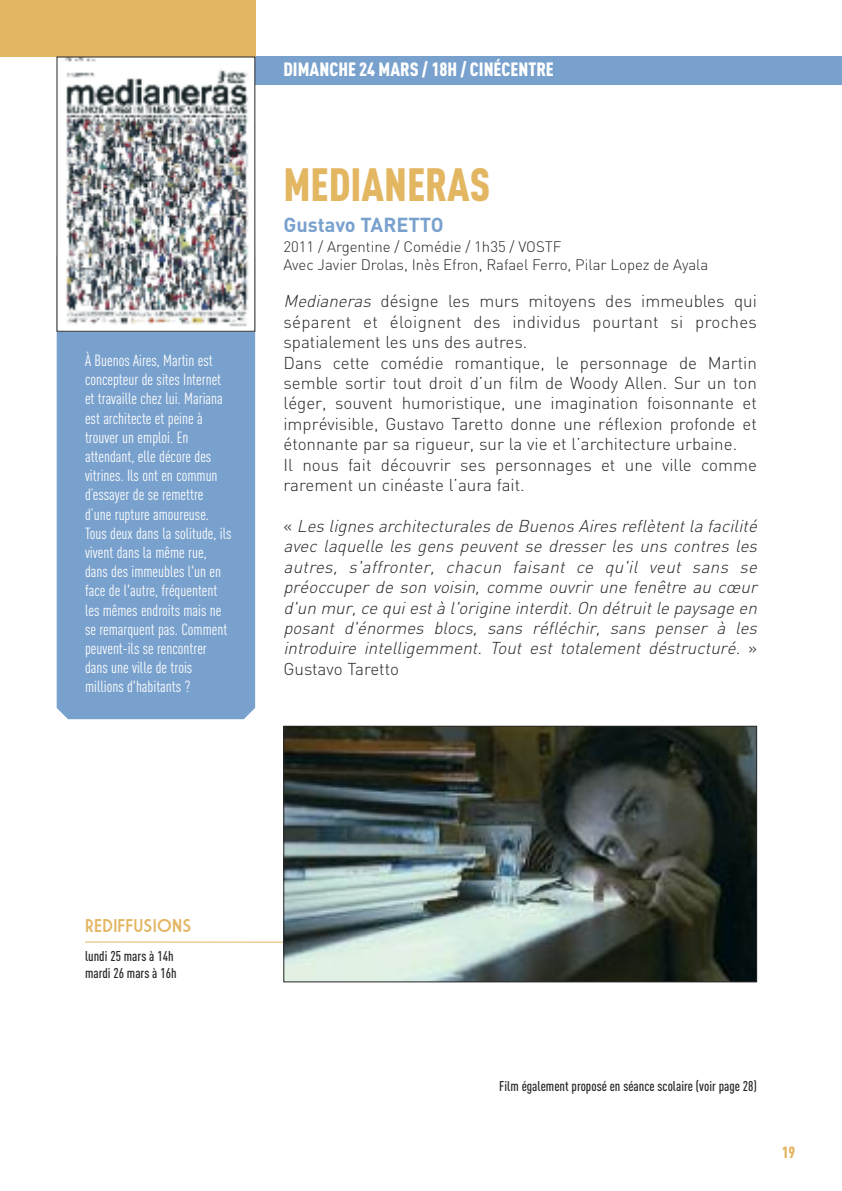
<style>
.page{position:relative;width:842px;height:1191px;background:#fff}
.page>*{position:absolute;margin:0;border:0;box-sizing:border-box;transform-origin:0 0}
.t1{font:900 46px "DIN Cond";color:#e3b662;scale:.95 1}
.t2{font:700 20px "DIN";color:#79a1cd}
.t3{font:900 19px "DIN Cond";color:#fff}
.t4{font:18px "Market Deco";color:#e3b662}
.t5{font:300 17px/20.4px "DIN";color:#272627}
.t6{font:italic 300 17px/20.4px "DIN";color:#272627}
.t7{font:16px/19.2px "DIN Cond";color:#fff}
.t8{font:900 16px "DIN Cond";color:#e3b662}
.t9{font:300 15px/18px "DIN";color:#272627}
.t10{font:500 14px/16.8px "DIN Cond";color:#272627}
.s1{font-style:italic}
.s2{font-style:normal}
</style>
<div class="page">
<hr style="left:85px;top:941px;width:253px;height:1px;background:#e3b662">
<div style="left:255px;top:57px;width:587px;height:28px;background:#79a1cd"></div>
<div style="left:0;top:0;width:255px;height:57px;background:#e3b662"></div>
<div style="left:57px;top:331px;width:198px;height:388px;background:#79a1cd"></div>
<img style="left:285px;top:728px;width:470px;height:252px">
<div style="left:283px;top:726px;width:474px;height:256px;border:1px solid #272627"></div>
<img style="left:65px;top:59px;width:184px;height:268px">
<p class="t7" style="left:85px;top:352px;width:148px">À Buenos Aires, Martin est concepteur de sites Internet et travaille chez lui. Mariana est architecte et peine à trouver un emploi. En attendant, elle décore des vitrines. Ils ont en commun d’essayer de se remettre d’une rupture amoureuse.<br>Tous deux dans la solitude, ils vivent dans la même rue, dans des immeubles l'un en face de l'autre, fréquentent les mêmes endroits mais ne se remarquent pas. Comment peuvent-ils se rencontrer dans une ville de trois millions d'habitants ?</p>
<p class="t3" style="left:283px;top:63px;width:272px">DIMANCHE 24 MARS / 18H / CINÉCENTRE</p>
<h1 class="t1" style="left:283px;top:168px;width:219px">MEDIANERAS</h1>
<p class="t2" style="left:283px;top:214px;width:162px">Gustavo TARETTO</p>
<p class="t9" style="left:283px;top:238px;width:426px">2011 / Argentine / Comédie / 1h35 / VOSTF<br>Avec Javier Drolas, Inès Efron, Rafael Ferro, Pilar Lopez de Ayala</p>
<p class="t5" style="left:283px;top:291px;width:475px"><span class="s1">Medianeras</span> désigne les murs mitoyens des immeubles qui séparent et éloignent des individus pourtant si proches spatialement les uns des autres.<br>Dans cette comédie romantique, le personnage de Martin semble sortir tout droit d’un film de Woody Allen. Sur un ton léger, souvent humoristique, une imagination foisonnante et imprévisible, Gustavo Taretto donne une réflexion profonde et étonnante par sa rigueur, sur la vie et l’architecture urbaine.<br>Il nous fait découvrir ses personnages et une ville comme rarement un cinéaste l’aura fait.</p>
<p class="t6" style="left:283px;top:516px;width:478px"><span class="s2">«</span> Les lignes architecturales de Buenos Aires reflètent la facilité avec laquelle les gens peuvent se dresser les uns contres les autres, s'affronter, chacun faisant ce qu'il veut sans se préoccuper de son voisin, comme ouvrir une fenêtre au cœur d'un mur, ce qui est à l'origine interdit. On détruit le paysage en posant d'énormes blocs, sans réfléchir, sans penser à les introduire intelligemment. Tout est totalement déstructuré. <span class="s2">» Gustavo Taretto</span></p>
<p class="t4" style="left:85px;top:916px;width:108px">REDIFFUSIONS</p>
<p class="t10" style="left:85px;top:949px;width:93px">lundi 25 mars à 14h mardi 26 mars à 16h</p>
<p class="t10" style="left:499px;top:1079px;width:259px">Film également proposé en séance scolaire (voir page 28)</p>
<p class="t8" style="left:782px;top:1146px;width:15px">19</p>
</div>
